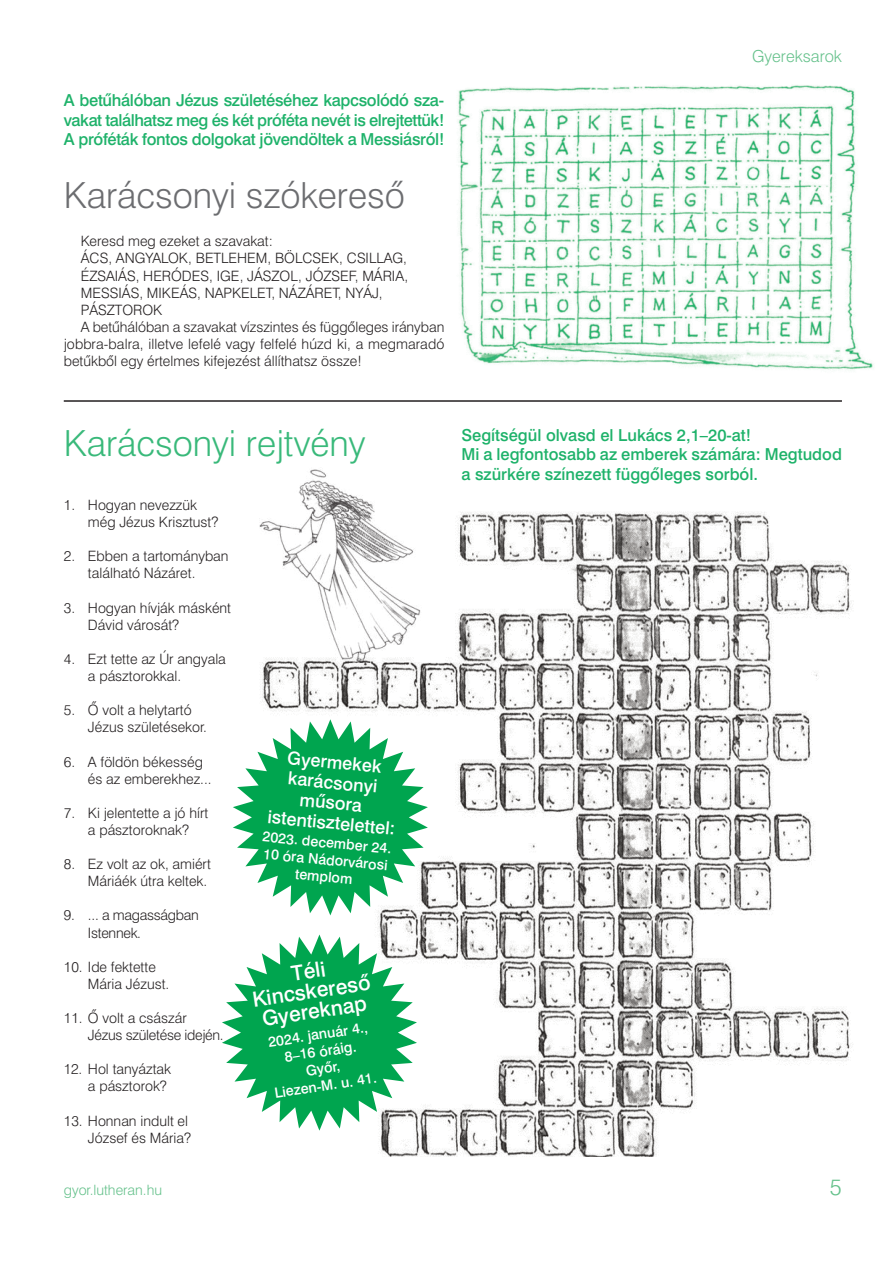
<style>
.page{position:relative;width:893px;height:1263px;background:#fff}
.page>*{position:absolute;margin:0;border:0;box-sizing:border-box;transform-origin:0 0}
.t1{font:36px "Swiss 721 Light HU Normal";color:#6c6d70}
.t2{font:36px "Swiss 721 Light HU Normal";color:#39b97a}
.t3{font:22.5px "Swiss 721 Light HU Normal";color:#65c18b}
.t4{font:21px/20.1px "Swiss 721 Medium HU Normal";color:#fff;text-align:center}
.t5{font:18px/20.1px "Swiss 721 Medium HU Normal";color:#fff;text-align:center}
.t6{font:16.5px/19.8px "Swiss 721 Medium HU Normal";color:#1eb26a;text-align:justify}
.t7{font:16.5px "Swiss 721 Light HU Normal";color:#65c18b}
.t8{font:14.25px/17.1px "Swiss 721 Light HU Normal";color:#231f20}
.t9{font:14.25px/17.1px "Swiss 721 Medium HU Normal";color:#fff;text-align:center}
.t10{font:14.25px/17.1px "Swiss 721 Light HU Normal";letter-spacing:-.02em;color:#231f20}
.t11{font:14.25px "Swiss 721 Light HU Normal";color:#65c18b}
</style>
<div class="page">
<img style="left:259px;top:512px;width:595px;height:645px">
<img style="left:458px;top:85px;width:416px;height:286px">
<hr style="left:64px;top:400px;width:778px;height:2px;background:#231f20">
<img style="left:260px;top:469px;width:171px;height:198px">
<svg style="left:222px;top:934px;width:195px;height:197px"></svg>
<svg style="left:233px;top:719px;width:195px;height:196px"></svg>
<p class="t6" style="left:64px;top:90px;width:382px">A betûhálóban Jézus születéséhez kapcsolódó sza&shy;vakat találhatsz meg és két próféta nevét is elrejtettük!<br>A próféták fontos dolgokat jövendöltek a Messiásról!</p>
<h1 class="t1" style="left:64px;top:174px;width:343px">Karácsonyi szókeresô</h1>
<p class="t8" style="left:81px;top:233px;width:194px">Keresd meg ezeket a szavakat:</p>
<p class="t8" style="left:81px;top:250px;width:328px">ÁCS, ANGYALOK, BETLEHEM, BÖLCSEK, CSILLAG,</p>
<p class="t8" style="left:81px;top:267px;width:329px">ÉZSAIÁS, HERÓDES, IGE, JÁSZOL, JÓZSEF, MÁRIA,</p>
<p class="t8" style="left:81px;top:284px;width:303px">MESSIÁS, MIKEÁS, NAPKELET, NÁZÁRET, NYÁJ,</p>
<p class="t8" style="left:81px;top:301px;width:83px">PÁSZTOROK</p>
<p class="t8" style="left:81px;top:318px;width:365px">A betûhálóban a szavakat vízszintes és függôleges irányban</p>
<p class="t8" style="left:64px;top:335px;width:382px">jobbra-balra, illetve lefelé vagy felfelé húzd ki, a megmaradó</p>
<p class="t8" style="left:64px;top:353px;width:299px">betûkbôl egy értelmes kifejezést állíthatsz össze!</p>
<p class="t7" style="left:752px;top:46px;width:91px">Gyereksarok</p>
<h1 class="t2" style="left:64px;top:422px;width:303px">Karácsonyi rejtvény</h1>
<p class="t8" style="left:88px;top:496px;width:132px;text-indent:-24px">1. Hogyan nevezzük még Jézus Krisztust?</p>
<p class="t8" style="left:88px;top:548px;width:142px;text-indent:-24px">2. Ebben a tartományban található Názáret.</p>
<p class="t8" style="left:88px;top:599px;width:145px;text-indent:-24px">3. Hogyan hívják másként<br>Dávid városát?</p>
<p class="t8" style="left:88px;top:650px;width:139px;text-indent:-24px">4. Ezt tette az Úr angyala a pásztorokkal.</p>
<p class="t8" style="left:88px;top:702px;width:120px;text-indent:-24px">5. Ô volt a helytartó<br>Jézus születésekor.</p>
<p class="t8" style="left:88px;top:753px;width:125px;text-indent:-24px">6. A földön békesség és az emberekhez...</p>
<p class="t8" style="left:64px;top:804px;width:146px;text-align:center">7. Ki jelentette a jó hírt a pásztoroknak?</p>
<p class="t8" style="left:64px;top:856px;width:149px;text-align:right">8. Ez volt az ok, amiért<br>Máriáék útra keltek.</p>
<p class="t10" style="left:88px;top:907px;width:112px;text-indent:-24px">9. ... a magasságban<br>Istennek.</p>
<p class="t8" style="left:88px;top:958px;width:83px;text-indent:-24px">10. Ide fektette<br>Mária Jézust.</p>
<p class="t10" style="left:88px;top:1009px;width:137px;text-indent:-24px">11. Ô volt a császár<br>Jézus születése idején.</p>
<p class="t8" style="left:64px;top:1061px;width:109px;text-align:right">12. Hol tanyáztak a pásztorok?</p>
<p class="t8" style="left:64px;top:1112px;width:129px;text-align:right">13. Honnan indult el<br>József és Mária?</p>
<p class="t5" style="left:274px;top:747px;width:129px;rotate:5deg">Gyermekek karácsonyi mûsora istentisztelettel:</p>
<p class="t9" style="left:263px;top:828px;width:131px;rotate:5deg">2023. december 24.<br>10 óra Nádorvárosi templom</p>
<h3 class="t4" style="left:248px;top:970px;width:120px;rotate:-9deg">Téli<br>Kincskeresô<br>Gyereknap</h3>
<p class="t9" style="left:265px;top:1034px;width:105px;rotate:-9deg">2024. január 4.,<br>8—16 óráig.<br>Gyôr,<br>Liezen-M. u. 41.</p>
<p class="t6" style="left:461px;top:425px;width:382px;text-align:left">Segítségül olvasd el Lukács 2,1—20-at!<br>Mi a legfontosabb az emberek számára: Megtudod a szürkére színezett függôleges sorból.</p>
<p class="t11" style="left:64px;top:1182px;width:100px">gyor.lutheran.hu</p>
<h2 class="t3" style="left:830px;top:1174px;width:13px">5</h2>
</div>
